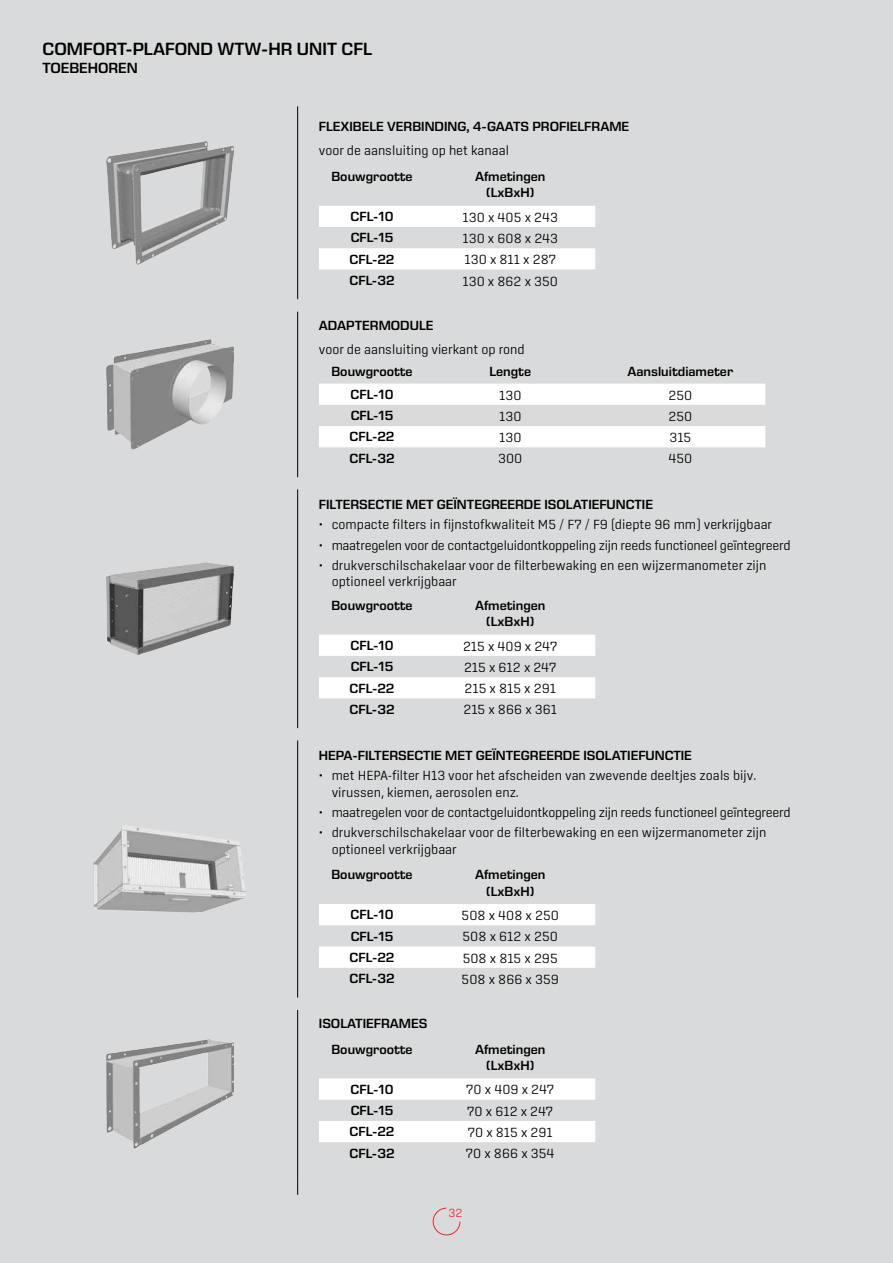
<style>
.page{position:relative;width:893px;height:1263px;background:#d9dadb}
.page>*{position:absolute;margin:0;border:0;box-sizing:border-box;transform-origin:0 0}
.t1{font:600 18px "Eurostile Next LT Pro";color:#000}
.t2{font:600 15px "Eurostile Next LT Pro";color:#000}
.t3{font:300 13.5px/16.2px "Center";color:#000}
.t4{font:600 13.5px/16.2px "Eurostile Next LT Pro";color:#000;text-align:center}
.t5{font:300 13.5px "Center";letter-spacing:-.02em;color:#000}
.t6{font:300 12px "Center";color:#e42934}
</style>
<div class="page">
<svg style="left:432px;top:1207px;width:29px;height:29px"></svg>
<hr style="left:297px;top:106px;width:1px;height:193px;background:#000">
<hr style="left:297px;top:311px;width:1px;height:166px;background:#000">
<hr style="left:297px;top:489px;width:1px;height:239px;background:#000">
<hr style="left:297px;top:740px;width:1px;height:258px;background:#000">
<hr style="left:297px;top:1010px;width:1px;height:168px;background:#000">
<svg style="left:297px;top:1178px;width:1px;height:17px"></svg>
<img style="left:106px;top:141px;width:128px;height:124px">
<svg style="left:319px;top:206px;width:276px;height:63px"></svg>
<img style="left:106px;top:339px;width:128px;height:110px">
<svg style="left:319px;top:383px;width:446px;height:64px"></svg>
<img style="left:106px;top:562px;width:128px;height:93px">
<svg style="left:319px;top:634px;width:276px;height:64px"></svg>
<img style="left:93px;top:826px;width:153px;height:87px">
<svg style="left:319px;top:904px;width:276px;height:64px"></svg>
<img style="left:106px;top:1039px;width:128px;height:109px">
<svg style="left:319px;top:1078px;width:276px;height:64px"></svg>
<h1 class="t1" style="left:43px;top:39px;width:331px">COMFORT-PLAFOND WTW-HR UNIT CFL</h1>
<p class="t2" style="left:43px;top:60px;width:97px">TOEBEHOREN</p>
<p class="t4" style="left:319px;top:118px;width:312px">FLEXIBELE VERBINDING, 4-GAATS PROFIELFRAME</p>
<p class="t3" style="left:319px;top:142px;width:192px">voor de aansluiting op het kanaal</p>
<p class="t4" style="left:331px;top:169px;width:83px">Bouwgrootte</p>
<p class="t4" style="left:475px;top:169px;width:72px">Afmetingen (LxBxH)</p>
<p class="t4" style="left:351px;top:209px;width:44px">CFL-10</p>
<p class="t3" style="left:462px;top:209px;width:97px">130 x 405 x 243</p>
<p class="t4" style="left:351px;top:230px;width:44px">CFL-15</p>
<p class="t3" style="left:462px;top:230px;width:97px">130 x 608 x 243</p>
<p class="t4" style="left:350px;top:251px;width:46px">CFL-22</p>
<p class="t3" style="left:464px;top:251px;width:93px">130 x 811 x 287</p>
<p class="t4" style="left:350px;top:272px;width:47px">CFL-32</p>
<p class="t3" style="left:462px;top:273px;width:97px">130 x 862 x 350</p>
<p class="t4" style="left:319px;top:317px;width:116px">ADAPTERMODULE</p>
<p class="t3" style="left:319px;top:341px;width:207px">voor de aansluiting vierkant op rond</p>
<p class="t4" style="left:331px;top:363px;width:83px">Bouwgrootte</p>
<p class="t4" style="left:489px;top:363px;width:43px">Lengte</p>
<p class="t4" style="left:627px;top:363px;width:107px">Aansluitdiameter</p>
<p class="t4" style="left:351px;top:386px;width:44px">CFL-10</p>
<p class="t3" style="left:499px;top:387px;width:24px">130</p>
<p class="t3" style="left:668px;top:387px;width:25px">250</p>
<p class="t4" style="left:351px;top:408px;width:44px">CFL-15</p>
<p class="t3" style="left:499px;top:408px;width:24px">130</p>
<p class="t3" style="left:668px;top:408px;width:25px">250</p>
<p class="t4" style="left:350px;top:429px;width:46px">CFL-22</p>
<p class="t3" style="left:499px;top:429px;width:24px">130</p>
<p class="t3" style="left:669px;top:429px;width:23px">315</p>
<p class="t4" style="left:350px;top:450px;width:47px">CFL-32</p>
<p class="t3" style="left:498px;top:450px;width:26px">300</p>
<p class="t3" style="left:668px;top:450px;width:25px">450</p>
<p class="t4" style="left:319px;top:496px;width:336px">FILTERSECTIE MET GEÏNTEGREERDE ISOLATIEFUNCTIE</p>
<p class="t3" style="left:319px;top:516px;width:455px">• compacte filters in fijnstofkwaliteit M5 / F7 / F9 (diepte 96 mm) verkrijgbaar</p>
<p class="t5" style="left:319px;top:537px;width:473px">• maatregelen voor de contactgeluidontkoppeling zijn reeds functioneel geïntegreerd</p>
<p class="t3" style="left:332px;top:557px;width:436px;text-indent:-13px">• drukverschilschakelaar voor de filterbewaking en een wijzermanometer zijn optioneel verkrijgbaar</p>
<p class="t4" style="left:331px;top:597px;width:83px">Bouwgrootte</p>
<p class="t4" style="left:475px;top:597px;width:72px">Afmetingen (LxBxH)</p>
<p class="t4" style="left:351px;top:637px;width:44px">CFL-10</p>
<p class="t3" style="left:463px;top:638px;width:96px">215 x 409 x 247</p>
<p class="t4" style="left:351px;top:659px;width:44px">CFL-15</p>
<p class="t3" style="left:464px;top:659px;width:94px">215 x 612 x 247</p>
<p class="t4" style="left:350px;top:680px;width:46px">CFL-22</p>
<p class="t3" style="left:465px;top:680px;width:93px">215 x 815 x 291</p>
<p class="t4" style="left:350px;top:701px;width:47px">CFL-32</p>
<p class="t3" style="left:463px;top:701px;width:95px">215 x 866 x 361</p>
<p class="t4" style="left:319px;top:747px;width:375px">HEPA-FILTERSECTIE MET GEÏNTEGREERDE ISOLATIEFUNCTIE</p>
<p class="t3" style="left:332px;top:767px;width:426px;text-indent:-13px">• met HEPA-filter H13 voor het afscheiden van zwevende deeltjes zoals bijv. virussen, kiemen, aerosolen enz.</p>
<p class="t5" style="left:319px;top:805px;width:473px">• maatregelen voor de contactgeluidontkoppeling zijn reeds functioneel geïntegreerd</p>
<p class="t3" style="left:332px;top:824px;width:436px;text-indent:-13px">• drukverschilschakelaar voor de filterbewaking en een wijzermanometer zijn optioneel verkrijgbaar</p>
<p class="t4" style="left:331px;top:867px;width:83px">Bouwgrootte</p>
<p class="t4" style="left:475px;top:867px;width:72px">Afmetingen (LxBxH)</p>
<p class="t4" style="left:351px;top:907px;width:44px">CFL-10</p>
<p class="t3" style="left:462px;top:907px;width:99px">508 x 408 x 250</p>
<p class="t4" style="left:351px;top:928px;width:44px">CFL-15</p>
<p class="t3" style="left:463px;top:928px;width:97px">508 x 612 x 250</p>
<p class="t4" style="left:350px;top:949px;width:46px">CFL-22</p>
<p class="t3" style="left:463px;top:950px;width:97px">508 x 815 x 295</p>
<p class="t4" style="left:350px;top:971px;width:47px">CFL-32</p>
<p class="t3" style="left:462px;top:971px;width:99px">508 x 866 x 359</p>
<p class="t4" style="left:319px;top:1011px;width:110px;line-height:25.8px">ISOLATIEFRAMES<br>Bouwgrootte</p>
<p class="t4" style="left:475px;top:1041px;width:72px">Afmetingen (LxBxH)</p>
<p class="t4" style="left:351px;top:1081px;width:44px">CFL-10</p>
<p class="t3" style="left:466px;top:1081px;width:89px">70 x 409 x 247</p>
<p class="t4" style="left:351px;top:1102px;width:44px">CFL-15</p>
<p class="t3" style="left:467px;top:1103px;width:87px">70 x 612 x 247</p>
<p class="t4" style="left:350px;top:1124px;width:46px">CFL-22</p>
<p class="t3" style="left:468px;top:1124px;width:87px">70 x 815 x 291</p>
<p class="t4" style="left:350px;top:1145px;width:47px">CFL-32</p>
<p class="t3" style="left:466px;top:1145px;width:90px">70 x 866 x 354</p>
<p class="t6" style="left:449px;top:1206px;width:16px">32</p>
</div>
